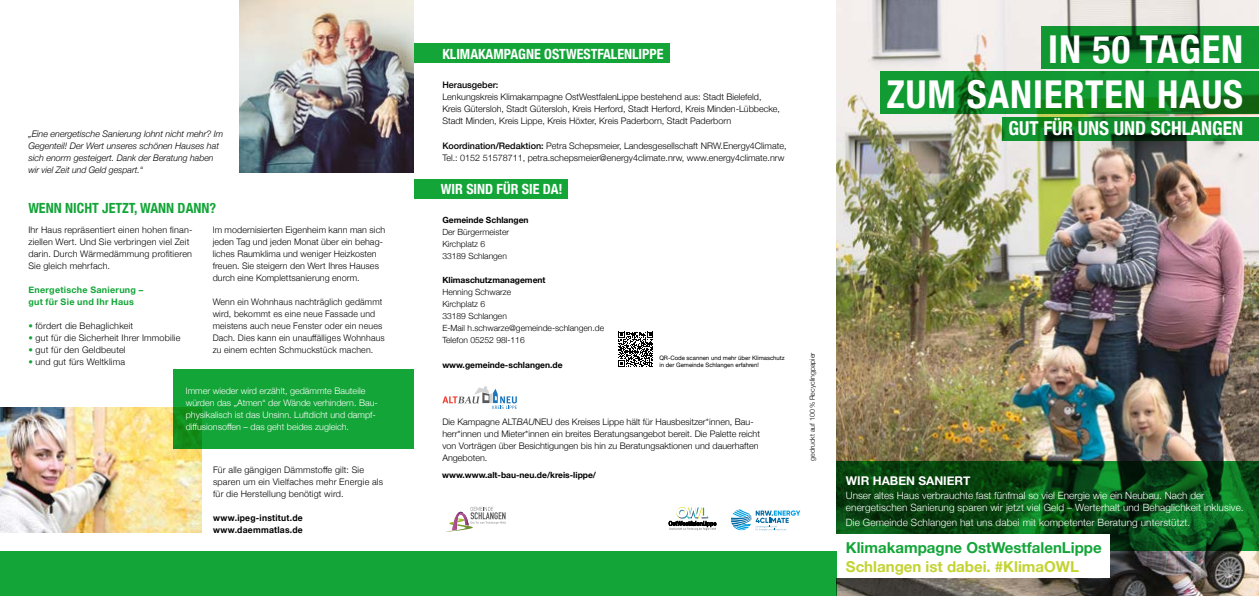
<style>
.page{position:relative;width:1259px;height:596px;background:#fff}
.page>*{position:absolute;margin:0;border:0;box-sizing:border-box;transform-origin:0 0}
.t1{font:700 condensed 38.4px/45.3px "Helvetica Neue";letter-spacing:.025em;color:#fff;text-align:right}
.t2{font:700 condensed 19.2px "Helvetica Neue";color:#fff}
.t3{font:700 15px "Helvetica Neue";color:#13a538}
.t4{font:700 15px "Helvetica Neue";color:#c3d331}
.t5{font:700 condensed 14px "Helvetica Neue";color:#fff}
.t6{font:700 condensed 14px "Helvetica Neue";color:#13a538}
.t7{font:700 12px "Helvetica Neue";color:#fff}
.t8{font:300 10px/12px "Helvetica Neue";letter-spacing:.01em;color:#fff}
.t9{font:300 9px/12px "Helvetica Neue";letter-spacing:.01em;color:#000}
.t10{font:300 9px/12px "Helvetica Neue";color:#fff}
.t11{font:italic 300 9px/12px "Helvetica Neue";color:#000}
.t12{font:700 9px/12px "Helvetica Neue";letter-spacing:.03em;color:#13a538}
.t13{font:700 9px/12px "Helvetica Neue";letter-spacing:.03em;color:#000;scale:.95 1}
.t14{font:500 9px "Helvetica Neue";color:#000}
.t15{font:300 8.5px/12px "Helvetica Neue";color:#000}
.t16{font:700 8.5px "Helvetica Neue";color:#000}
.t17{font:300 7px "Helvetica Neue";color:#000}
.t18{font:6px/7.2px "Helvetica Neue";color:#000}
.s1{color:#13a538}
.s2{font-weight:500}
.s3{font-style:italic}
</style>
<div class="page">
<img style="left:836px;top:0;width:423px;height:595px">
<svg style="left:1041px;top:26px;width:218px;height:43px;background:#0f832b"></svg>
<svg style="left:880px;top:71px;width:379px;height:43px;background:#108e2a"></svg>
<svg style="left:836px;top:461px;width:423px;height:89px;background:#084c14"></svg>
<div style="left:836px;top:534px;width:274px;height:43px;background:#fff"></div>
<svg style="left:1002px;top:116px;width:257px;height:24px;background:#16852d"></svg>
<div style="left:0;top:550px;width:836px;height:45px;background:#13a538"></div>
<div style="left:414px;top:179px;width:153px;height:20px;background:#13a538"></div>
<div style="left:414px;top:43px;width:255px;height:20px;background:#13a538"></div>
<svg style="left:442px;top:386px;width:75px;height:23px"></svg>
<img style="left:0;top:407px;width:201px;height:125px">
<div style="left:174px;top:369px;width:240px;height:79px;background:#13a538"></div>
<img style="left:240px;top:0;width:174px;height:172px">
<svg style="left:731px;top:509px;width:69px;height:21px"></svg>
<svg style="left:669px;top:507px;width:47px;height:23px"></svg>
<svg style="left:449px;top:506px;width:56px;height:25px"></svg>
<svg style="left:618px;top:331px;width:35px;height:35px"></svg>
<p class="t11" style="left:28px;top:127px;width:197px">„Eine energetische Sanierung lohnt nicht mehr? Im Gegenteil! Der Wert unseres schönen Hauses hat sich enorm gesteigert. Dank der Beratung haben wir viel Zeit und Geld gespart.“</p>
<h3 class="t6" style="left:28px;top:196px;width:189px">WENN NICHT JETZT, WANN DANN?</h3>
<p class="t9" style="left:28px;top:222px;width:165px">Ihr Haus repräsentiert einen hohen finan&shy;ziellen Wert. Und Sie verbringen viel Zeit darin. Durch Wärmedämmung profitieren Sie gleich mehrfach.</p>
<p class="t12" style="left:28px;top:283px;width:116px">Energetische Sanierung – gut für Sie und Ihr Haus</p>
<p class="t9" style="left:28px;top:318px;width:106px"><span class="s1">•</span> fördert die Behaglichkeit</p>
<p class="t9" style="left:28px;top:330px;width:154px"><span class="s1">•</span> gut für die Sicherheit Ihrer Immobilie</p>
<p class="t9" style="left:28px;top:342px;width:99px"><span class="s1">•</span> gut für den Geldbeutel</p>
<p class="t9" style="left:28px;top:354px;width:98px"><span class="s1">•</span> und gut fürs Weltklima</p>
<p class="t9" style="left:213px;top:222px;width:174px">Im modernisierten Eigenheim kann man sich jeden Tag und jeden Monat über ein behag&shy;liches Raumklima und weniger Heizkosten freuen. Sie steigern den Wert Ihres Hauses durch eine Komplettsanierung enorm.</p>
<p class="t9" style="left:213px;top:294px;width:174px">Wenn ein Wohnhaus nachträglich gedämmt wird, bekommt es eine neue Fassade und meistens auch neue Fenster oder ein neues Dach. Dies kann ein unauffälliges Wohnhaus zu einem echten Schmuckstück machen.</p>
<p class="t10" style="left:186px;top:383px;width:194px">Immer wieder wird erzählt, gedämmte Bauteile würden das „Atmen“ der Wände verhindern. Bau&shy;physikalisch ist das Unsinn. Luftdicht und dampf&shy;diffusionsoffen – das geht beides zugleich.</p>
<p class="t9" style="left:213px;top:462px;width:171px">Für alle gängigen Dämmstoffe gilt: Sie sparen um ein Vielfaches mehr Energie als für die Herstellung benötigt wird.</p>
<p class="t13" style="left:213px;top:511px;width:96px">www.ipeg-institut.de www.daemmatlas.de</p>
<h3 class="t5" style="left:442px;top:42px;width:223px">KLIMAKAMPAGNE OSTWESTFALENLIPPE</h3>
<p class="t14" style="left:442px;top:78px;width:58px">Herausgeber:</p>
<p class="t9" style="left:442px;top:90px;width:339px">Lenkungskreis Klimakampagne OstWestfalenLippe bestehend aus: Stadt Bielefeld,<br>Kreis Gütersloh, Stadt Gütersloh, Kreis Herford, Stadt Herford, Kreis Minden-Lübbecke,<br>Stadt Minden, Kreis Lippe, Kreis Höxter, Kreis Paderborn, Stadt Paderborn</p>
<p class="t9" style="left:442px;top:138px;width:346px"><span class="s2">Koordination/Redaktion:</span> Petra Schepsmeier, Landesgesellschaft NRW.Energy4Climate,<br>Tel.: 0152 51578711, petra.schepsmeier@energy4climate.nrw, www.energy4climate.nrw</p>
<h3 class="t5" style="left:441px;top:177px;width:123px">WIR SIND FÜR SIE DA!</h3>
<p class="t16" style="left:442px;top:213px;width:88px">Gemeinde Schlangen</p>
<p class="t15" style="left:442px;top:225px;width:68px">Der Bürgermeister<br>Kirchplatz 6<br>33189 Schlangen</p>
<p class="t16" style="left:442px;top:273px;width:105px">Klimaschutzmanagement</p>
<p class="t15" style="left:442px;top:285px;width:163px">Henning Schwarze<br>Kirchplatz 6<br>33189 Schlangen<br>E-Mail h.schwarze@gemeinde-schlangen.de<br>Telefon 05252 98l-116</p>
<p class="t16" style="left:442px;top:357px;width:122px">www.gemeinde-schlangen.de</p>
<p class="t18" style="left:659px;top:354px;width:127px">QR-Code scannen und mehr über Klimaschutz in der Gemeinde Schlangen erfahren!</p>
<p class="t9" style="left:442px;top:414px;width:319px">Die Kampagne ALT<span class="s3">BAU</span>NEU des Kreises Lippe hält für Hausbesitzer*innen, Bau&shy;herr*innen und Mieter*innen ein breites Beratungsangebot bereit. Die Palette reicht von Vorträgen über Besichtigungen bis hin zu Beratungsaktionen und dauerhaften Angeboten.</p>
<p class="t16" style="left:442px;top:467px;width:155px">www.www.alt-bau-neu.de/kreis-lippe/</p>
<p class="t17" style="left:807px;top:460px;width:110px;rotate:-90deg">gedruckt auf 100% Recyclingpapier</p>
<h1 class="t1" style="left:886px;top:23px;width:358px">IN 50 TAGEN<br>ZUM SANIERTEN HAUS</h1>
<h2 class="t2" style="left:1008px;top:112px;width:236px">GUT FÜR UNS UND SCHLANGEN</h2>
<h3 class="t7" style="left:846px;top:470px;width:126px">WIR HABEN SANIERT</h3>
<p class="t8" style="left:846px;top:489px;width:399px">Unser altes Haus verbrauchte fast fünfmal so viel Energie wie ein Neubau. Nach der energetischen Sanierung sparen wir jetzt viel Geld – Werterhalt und Behaglichkeit inklusive.</p>
<p class="t8" style="left:846px;top:515px;width:346px">Die Gemeinde Schlangen hat uns dabei mit kompetenter Beratung unterstützt.</p>
<h3 class="t3" style="left:846px;top:536px;width:257px">Klimakampagne OstWestfalenLippe</h3>
<h3 class="t4" style="left:846px;top:554px;width:235px">Schlangen ist dabei. #KlimaOWL</h3>
</div>
